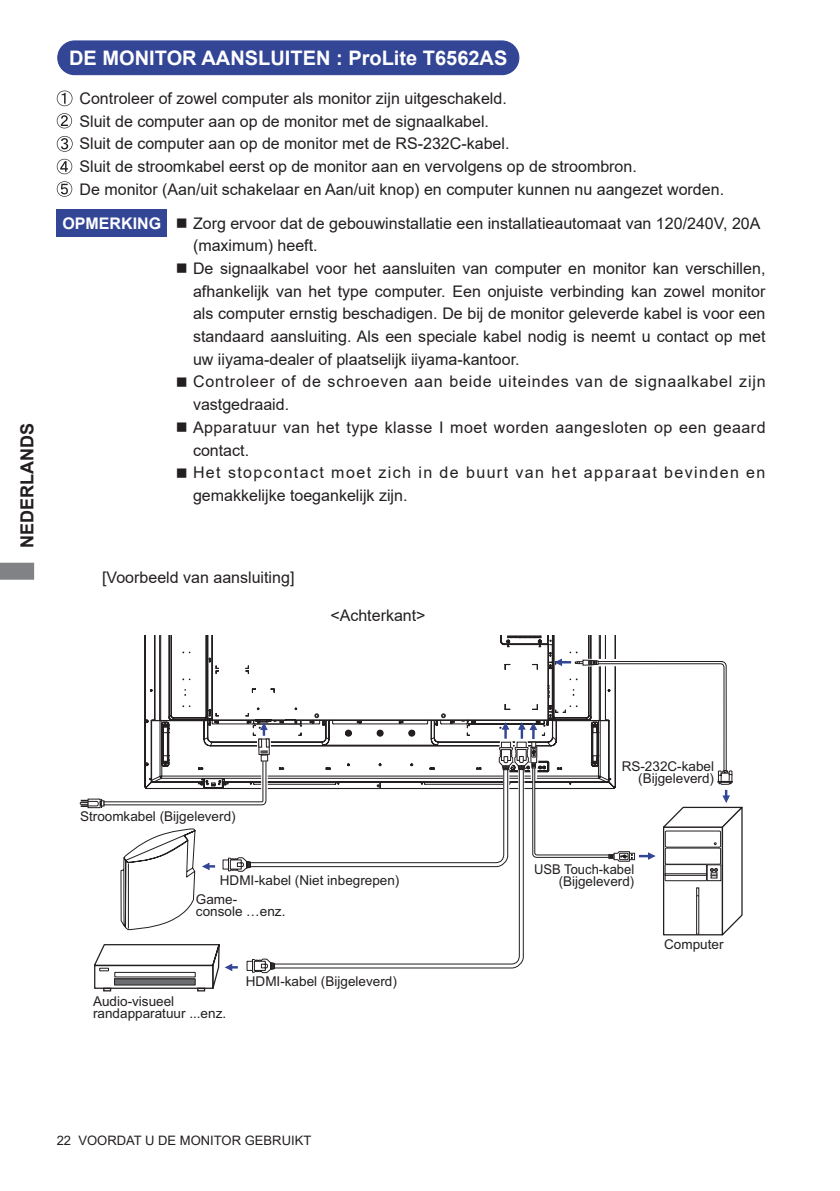
<style>
.page{position:relative;width:840px;height:1191px;background:#fff}
.page>*{position:absolute;margin:0;border:0;box-sizing:border-box;transform-origin:0 0}
.t1{font:700 20px "Arial";color:#fff}
.t2{font:700 18px "Arial";color:#231f20}
.t3{font:16px/22.6px "Arial";color:#231f20}
.t4{font:16px/22.6px "Arial";letter-spacing:.09em;color:#231f20}
.t5{font:16px/22.6px "Arial";letter-spacing:.05em;color:#231f20}
.t6{font:16px/22.6px "Arial";letter-spacing:.03em;color:#231f20}
.t7{font:700 16px "Arial";color:#fff}
.t8{font:13.6px/11.8px "Arial";color:#231f20}
.t9{font:13.6px/11.8px "Arial";color:#231f20;text-align:right;scale:.96 1}
.t10{font:13px "Arial";color:#231f20}
</style>
<div class="page">
<svg style="left:0;top:562px;width:34px;height:18px"></svg>
<div style="left:58px;top:41px;width:460px;height:34px;background:#334595;border-radius:17px"></div>
<div style="left:57px;top:40px;width:462px;height:35px;border:1px solid #334595;border-radius:17px"></div>
<svg style="left:57px;top:91px;width:15px;height:15px"></svg>
<svg style="left:57px;top:113px;width:15px;height:15px"></svg>
<svg style="left:57px;top:136px;width:15px;height:16px"></svg>
<svg style="left:57px;top:159px;width:15px;height:15px"></svg>
<svg style="left:57px;top:181px;width:15px;height:16px"></svg>
<div style="left:57px;top:209px;width:110px;height:28px;background:#334595"></div>
<svg style="left:79px;top:635px;width:664px;height:357px"></svg>
<p class="t2" style="left:14px;top:548px;width:126px;rotate:-90deg">NEDERLANDS</p>
<p class="t1" style="left:69px;top:44px;width:439px">DE MONITOR AANSLUITEN : ProLite T6562AS</p>
<p class="t3" style="left:79px;top:87px;width:645px">Controleer of zowel computer als monitor zijn uitgeschakeld.<br>Sluit de computer aan op de monitor met de signaalkabel.<br>Sluit de computer aan op de monitor met de RS-232C-kabel.<br>Sluit de stroomkabel eerst op de monitor aan en vervolgens op de stroombron.<br>De monitor (Aan/uit schakelaar en Aan/uit knop) en computer kunnen nu aangezet worden.</p>
<p class="t3" style="left:193px;top:212px;width:568px;text-indent:-17px">■ Zorg ervoor dat de gebouwinstallatie een installatieautomaat van 120/240V, 20A (maximum) heeft.</p>
<p class="t3" style="left:193px;top:257px;width:573px;text-align:justify;text-indent:-17px">■ De signaalkabel voor het aansluiten van computer en monitor kan verschillen, afhankelijk van het type computer. Een onjuiste verbinding kan zowel monitor als computer ernstig beschadigen. De bij de monitor geleverde kabel is voor een standaard aansluiting. Als een speciale kabel nodig is neemt u contact op met uw iiyama-dealer of plaatselijk iiyama-kantoor.</p>
<p class="t5" style="left:193px;top:370px;width:573px;text-indent:-17px">■ Controleer of de schroeven aan beide uiteindes van de signaalkabel zijn vastgedraaid.</p>
<p class="t6" style="left:193px;top:416px;width:573px;text-indent:-17px">■ Apparatuur van het type klasse I moet worden aangesloten op een geaard contact.</p>
<p class="t4" style="left:193px;top:461px;width:573px;text-indent:-17px">■ Het stopcontact moet zich in de buurt van het apparaat bevinden en gemakkelijke toegankelijk zijn.</p>
<p class="t7" style="left:62px;top:212px;width:100px">OPMERKING</p>
<p class="t3" style="left:102px;top:565px;width:194px">[Voorbeeld van aansluiting]</p>
<p class="t3" style="left:330px;top:603px;width:97px">&lt;Achterkant&gt;</p>
<p class="t8" style="left:80px;top:810px;width:157px">Stroomkabel (Bijgeleverd)</p>
<p class="t8" style="left:220px;top:873px;width:181px">HDMI-kabel (Niet inbegrepen)</p>
<p class="t8" style="left:196px;top:893px;width:91px">Game&shy;console …enz.</p>
<p class="t8" style="left:93px;top:995px;width:134px">Audio-visueel randapparatuur ...enz.</p>
<p class="t8" style="left:246px;top:975px;width:152px">HDMI-kabel (Bijgeleverd)</p>
<p class="t10" style="left:57px;top:1131px;width:256px">22 VOORDAT U DE MONITOR GEBRUIKT</p>
<p class="t8" style="left:621px;top:760px;width:94px;text-align:right">RS-232C-kabel (Bijgeleverd)</p>
<p class="t9" style="left:534px;top:863px;width:106px">USB Touch-kabel (Bijgeleverd)</p>
<p class="t8" style="left:663px;top:938px;width:61px">Computer</p>
</div>
